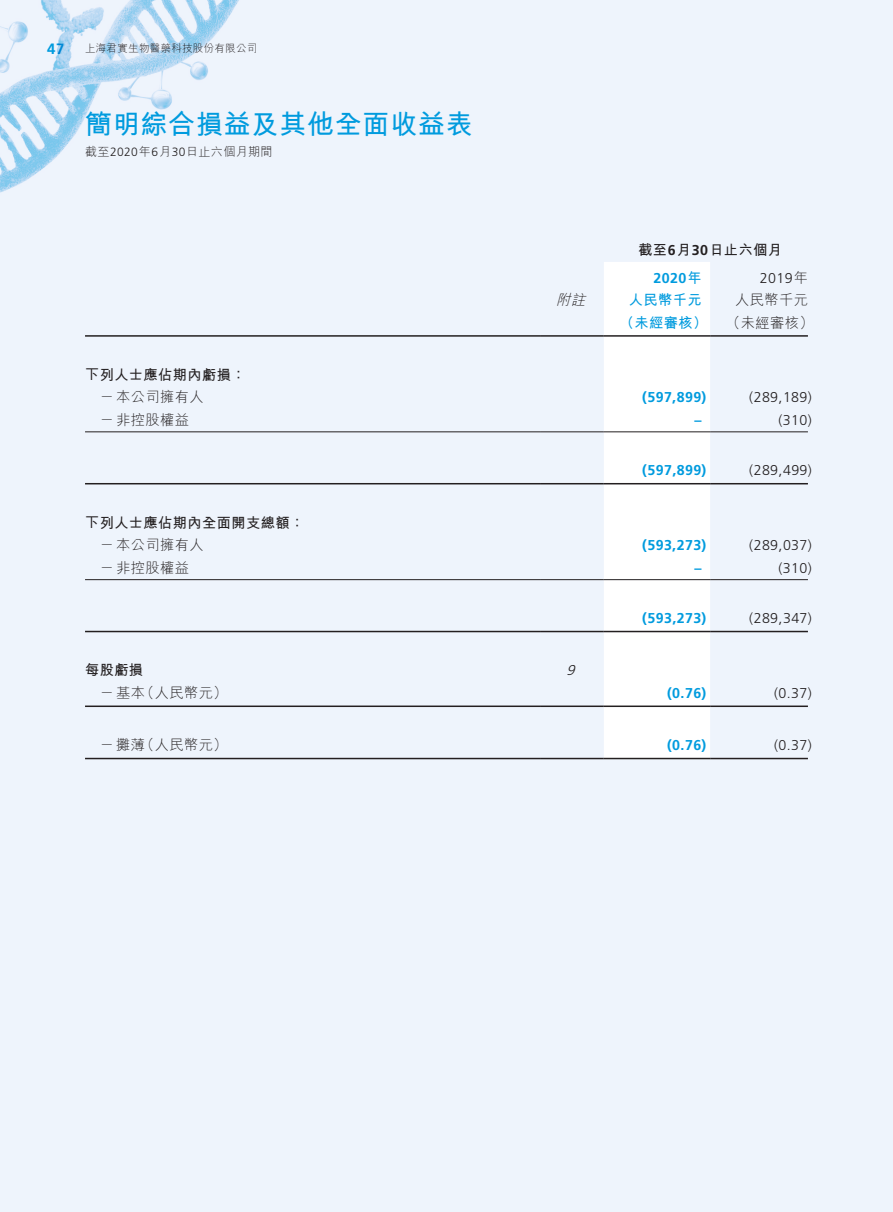
<style>
.page{position:relative;width:893px;height:1212px;background:#eef4fc}
.page>*{position:absolute;margin:0;border:0;box-sizing:border-box;transform-origin:0 0}
.t1{font:700 27px "M Hei HK";letter-spacing:.03em;color:#009bde}
.t2{font:700 15px "Frutiger LT Std";color:#009bde}
.t3{font:300 14.25px "Frutiger LT Std";letter-spacing:.03em;color:#231f20}
.t4{font:700 14.25px "Frutiger LT Std";letter-spacing:.03em;color:#009bde}
.t5{font:300 14.25px "M Hei HK";letter-spacing:.03em;color:#231f20}
.t6{font:700 14.25px "M Hei HK";letter-spacing:.03em;color:#231f20}
.t7{font:700 14.25px "M Hei HK";letter-spacing:.03em;color:#009bde}
.t8{font:italic 300 14.25px "M Hei HK";color:#231f20}
.t9{font:italic 300 14.25px "Frutiger LT Std";color:#231f20}
.t10{font:300 12px "M Hei HK";letter-spacing:.03em;color:#231f20}
.t11{font:300 10.5px "M Hei HK";letter-spacing:.03em;color:#231f20}
.s1{font-family:"Frutiger LT Std"}
.s2{font-family:"M Hei HK"}
</style>
<div class="page">
<div style="left:604px;top:262px;width:106px;height:496px;background:#fff"></div>
<hr style="left:85px;top:335px;width:455px;height:2px;background:#231f20">
<hr style="left:540px;top:335px;width:64px;height:2px;background:#231f20">
<hr style="left:604px;top:335px;width:106px;height:2px;background:#231f20">
<hr style="left:710px;top:335px;width:98px;height:2px;background:#231f20">
<hr style="left:85px;top:431px;width:455px;height:1px;background:#231f20">
<hr style="left:540px;top:431px;width:64px;height:1px;background:#231f20">
<hr style="left:604px;top:431px;width:106px;height:1px;background:#231f20">
<hr style="left:710px;top:431px;width:98px;height:1px;background:#231f20">
<hr style="left:85px;top:483px;width:455px;height:1px;background:#231f20">
<hr style="left:540px;top:483px;width:64px;height:1px;background:#231f20">
<hr style="left:604px;top:483px;width:106px;height:1px;background:#231f20">
<hr style="left:710px;top:483px;width:98px;height:1px;background:#231f20">
<hr style="left:85px;top:579px;width:455px;height:1px;background:#231f20">
<hr style="left:540px;top:579px;width:64px;height:1px;background:#231f20">
<hr style="left:604px;top:579px;width:106px;height:1px;background:#231f20">
<hr style="left:710px;top:579px;width:98px;height:1px;background:#231f20">
<hr style="left:85px;top:631px;width:455px;height:1px;background:#231f20">
<hr style="left:540px;top:631px;width:64px;height:1px;background:#231f20">
<hr style="left:604px;top:631px;width:106px;height:1px;background:#231f20">
<hr style="left:710px;top:631px;width:98px;height:1px;background:#231f20">
<hr style="left:85px;top:705px;width:455px;height:2px;background:#231f20">
<hr style="left:540px;top:705px;width:64px;height:2px;background:#231f20">
<hr style="left:604px;top:705px;width:106px;height:2px;background:#231f20">
<hr style="left:710px;top:705px;width:98px;height:2px;background:#231f20">
<hr style="left:85px;top:758px;width:455px;height:1px;background:#231f20">
<hr style="left:540px;top:758px;width:64px;height:1px;background:#231f20">
<hr style="left:604px;top:758px;width:106px;height:1px;background:#231f20">
<hr style="left:710px;top:758px;width:98px;height:1px;background:#231f20">
<img style="left:0;top:0;width:239px;height:193px">
<p class="t2" style="left:47px;top:40px;width:19px">47</p>
<p class="t11" style="left:85px;top:43px;width:174px">上海君實生物醫藥科技股份有限公司</p>
<h1 class="t1" style="left:85px;top:104px;width:389px">簡明綜合損益及其他全面收益表</h1>
<p class="t10" style="left:85px;top:146px;width:189px">截至<span class="s1">2020</span>年<span class="s1">6</span>月<span class="s1">30</span>日止六個月期間</p>
<p class="t6" style="left:85px;top:364px;width:162px">下列人士應佔期內虧損：</p>
<p class="t5" style="left:100px;top:390px;width:105px">－本公司擁有人</p>
<p class="t5" style="left:100px;top:412px;width:91px">－非控股權益</p>
<p class="t6" style="left:85px;top:512px;width:221px">下列人士應佔期內全面開支總額：</p>
<p class="t5" style="left:100px;top:538px;width:105px">－本公司擁有人</p>
<p class="t5" style="left:100px;top:560px;width:91px">－非控股權益</p>
<p class="t6" style="left:85px;top:660px;width:60px">每股虧損</p>
<p class="t5" style="left:140px;top:685px;width:89px">（人民幣元(</p>
<p class="t5" style="left:100px;top:685px;width:47px">－基本</p>
<p class="t5" style="left:140px;top:738px;width:89px">（人民幣元(</p>
<p class="t5" style="left:100px;top:738px;width:47px">－攤薄</p>
<p class="t8" style="left:556px;top:293px;width:34px">附註</p>
<p class="t9" style="left:566px;top:662px;width:14px">9</p>
<p class="t6" style="left:638px;top:239px;width:146px">截至<span class="s1">6</span>月<span class="s1">30</span>日止六個月</p>
<p class="t3" style="left:760px;top:270px;width:50px">2019<span class="s2">年</span></p>
<p class="t4" style="left:653px;top:269px;width:50px">2020<span class="s2">年</span></p>
<p class="t7" style="left:629px;top:289px;width:74px">人民幣千元</p>
<p class="t5" style="left:735px;top:293px;width:74px">人民幣千元</p>
<p class="t7" style="left:620px;top:312px;width:89px">（未經審核）</p>
<p class="t5" style="left:726px;top:315px;width:89px">（未經審核(</p>
<p class="t4" style="left:642px;top:389px;width:66px">)597,899(</p>
<p class="t3" style="left:749px;top:389px;width:64px">)289,189(</p>
<p class="t4" style="left:694px;top:411px;width:9px">–</p>
<p class="t3" style="left:779px;top:412px;width:35px">)310(</p>
<p class="t4" style="left:642px;top:462px;width:66px">)597,899(</p>
<p class="t3" style="left:749px;top:462px;width:64px">)289,499(</p>
<p class="t4" style="left:642px;top:537px;width:66px">)593,273(</p>
<p class="t3" style="left:749px;top:537px;width:64px">)289,037(</p>
<p class="t4" style="left:694px;top:559px;width:9px">–</p>
<p class="t3" style="left:779px;top:560px;width:35px">)310(</p>
<p class="t4" style="left:642px;top:610px;width:66px">)593,273(</p>
<p class="t3" style="left:749px;top:610px;width:64px">)289,347(</p>
<p class="t4" style="left:667px;top:685px;width:41px">)0.76(</p>
<p class="t3" style="left:774px;top:685px;width:39px">)0.37(</p>
<p class="t4" style="left:667px;top:737px;width:41px">)0.76(</p>
<p class="t3" style="left:774px;top:737px;width:39px">)0.37(</p>
</div>
